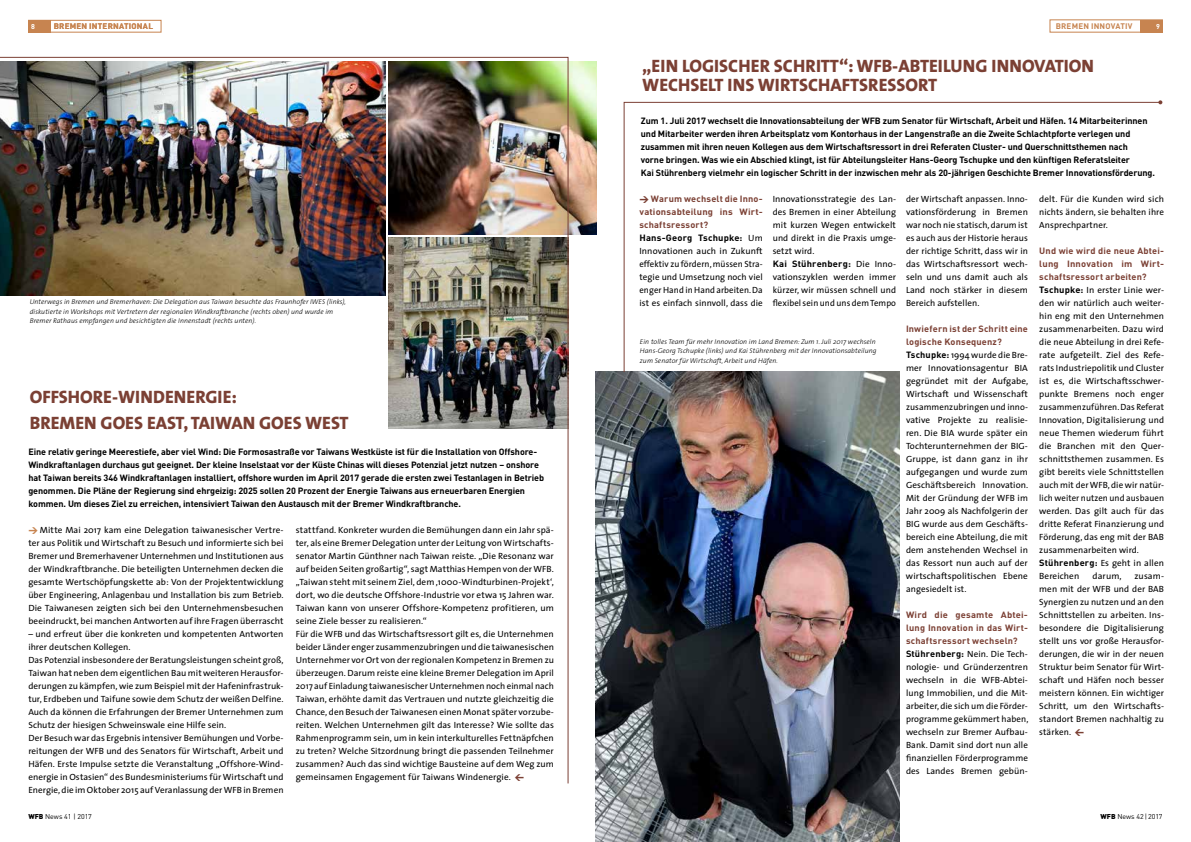
<style>
.page{position:relative;width:1191px;height:842px;background:#fff}
.page>*{position:absolute;margin:0;border:0;box-sizing:border-box;transform-origin:0 0}
.t1{font:800 18px/26px "The Sans";color:#7b4034}
.t2{font:9px/13px "The Sans";letter-spacing:.005em;color:#000;text-align:justify}
.t3{font:700 9px/13px "DIN";letter-spacing:-.01em;color:#000}
.t4{font:700 9px/13px "DIN";letter-spacing:.02em;color:#7b4034}
.t5{font:700 9px/13px "DIN";letter-spacing:.02em;color:#7b4034;text-align:justify;scale:1.04 1}
.t6{font:700 9px "DIN";letter-spacing:-.01em;color:#000;scale:1.04 1}
.t7{font:700 8px "DIN";letter-spacing:.025em;color:#c78450}
.t8{font:italic 300 7px/9.5px "The Sans";letter-spacing:.01em;color:#000}
.t9{font:7px "DIN";color:#000}
.t10{font:900 7px "DIN";color:#000}
.t11{font:700 7px "DIN";color:#fff}
.s1{font-family:"DIN Black Expert";color:#c78450}
.s2{font-family:"DIN Black Expert";color:#7b4034}
.s3{font-family:"DIN Black Expert";font-weight:400}
.s4{color:#000}
.s5{font-family:"The Sans";font-weight:400;color:#000}
.s6{font-family:"The Sans";font-weight:400}
.s7{font-family:"DIN";font-weight:700}
.s8{font-weight:900}
</style>
<div class="page">
<img style="left:595px;top:371px;width:305px;height:471px">
<img style="left:569px;top:62px;width:28px;height:173px">
<div style="left:28px;top:20px;width:23px;height:12px;background:#c78450"></div>
<div style="left:28px;top:20px;width:133px;height:12px;border:1px solid #c78450"></div>
<div style="left:1140px;top:20px;width:22px;height:12px;background:#c78450"></div>
<div style="left:1049px;top:20px;width:113px;height:12px;border:1px solid #c78450"></div>
<img style="left:0;top:56px;width:569px;height:728px">
<svg style="left:623px;top:101px;width:538px;height:272px"></svg>
<svg style="left:1158px;top:100px;width:4px;height:4px"></svg>
<p class="t11" style="left:31px;top:22px;width:5px">8</p>
<p class="t7" style="left:54px;top:21px;width:50px">BREMEN INTER</p>
<p class="t7" style="left:113px;top:21px;width:12px">NATIO</p>
<p class="t7" style="left:137px;top:21px;width:18px">NAL</p>
<p class="t8" style="left:30px;top:297px;width:318px">Unterwegs in Bremen und Bremerhaven: Die Delegation aus Taiwan besuchte das Fraunhofer IWES (links), diskutierte in Workshops mit Vertretern der regionalen Windkraftbranche (rechts oben) und wurde im<br>Bremer Rathaus empfangen und besichtigten die Innenstadt (rechts unten).</p>
<h1 class="t1" style="left:30px;top:384px;width:320px">OFFSHORE-WI NDENERGI E:<br>BREMEN GOES EAST, TAIWAN GOES WEST</h1>
<p class="t3" style="left:28px;top:445px;width:517px">Eine relativ geringe Meerestiefe, aber viel Wind: Die Formosastraße vor Taiwans Westküste ist für die I nstallation von Offshore-Windkraftanlagen durchaus gut geeignet. Der kleine I nselstaat vor der Küste Chinas will dieses Potenzial jetzt nutzen – onshore hat Taiwan bereits 346 Windkraftanlagen installiert, offshore wurden im April 2017 gerade die ersten zwei Testanlagen in Betrieb genommen. Die Pläne der Regierung sind ehrgeizig: 2025 sollen 20 Prozent der Energie Taiwans aus erneuerbaren Energien kommen. Um dieses Ziel zu erreichen, intensiviert Taiwan den Austausch mit der Bremer Windkraftbranche.</p>
<p class="t2" style="left:28px;top:523px;width:257px"><span class="s1">W</span> Mitte Mai 2017 kam eine Delegation taiwanesischer Vertre&shy;ter aus Politik und Wirtschaft zu Besuch und informierte sich bei Bremer und Bremerhavener Unternehmen und Institutionen aus der Windkraftbranche. Die beteiligten Unternehmen decken die gesamte Wertschöpfungskette ab: Von der Projektentwicklung über Engineering, Anlagenbau und Installation bis zum Betrieb.<br>Die Taiwanesen zeigten sich bei den Unternehmensbesuchen beeindruckt, bei manchen Antworten auf ihre Fragen überrascht</p>
<p class="t2" style="left:28px;top:627px;width:257px;text-align:left">– und erfreut über die konkreten und kompetenten Antworten ihrer deutschen Kollegen.<br>Das Potenzial insbesondere der Beratungsleistungen scheint groß, Taiwan hat neben dem eigentlichen Bau mit weiteren Herausfor&shy;derungen zu kämpfen, wie zum Beispiel mit der Hafeninfrastruk&shy;tur, Erdbeben und Taifune sowie dem Schutz der weißen Delfine.<br>Auch da können die Erfahrungen der Bremer Unternehmen zum Schutz der hiesigen Schweinswale eine Hilfe sein.<br>Der Besuch war das Ergebnis intensiver Bemühungen und Vorbe&shy;reitungen der WFB und des Senators für Wirtschaft, Arbeit und Häfen. Erste Impulse setzte die Veranstaltung „Offshore-Wind&shy;energie in Ostasien“ des Bundesministeriums für Wirtschaft und Energie, die im Oktober 2015 auf Veranlassung der WFB in Bremen</p>
<p class="t10" style="left:28px;top:812px;width:6px">wfb</p>
<p class="t9" style="left:45px;top:812px;width:48px">News 41 | 2017</p>
<p class="t2" style="left:296px;top:523px;width:259px;text-align:left">stattfand. Konkreter wurden die Bemühungen dann ein Jahr spä&shy;ter, als eine Bremer Delegation unter der Leitung von Wirtschafts&shy;senator Martin Günthner nach Taiwan reiste. „Die Resonanz war auf beiden Seiten großartig“, sagt MatthiasHempen von der WFB. „Taiwan steht mit seinem Ziel, dem ,1000-Windturbinen-Projekt‘, dort, wo die deutsche Offshore-Industrie vor etwa 15 Jahren war.<br>Taiwan kann von unserer Offshore-Kompetenz profitieren, um seine Ziele besser zu realisieren.“<br>Für die WFB und das Wirtschaftsressort gilt es, die Unternehmen beider Länder enger zusammenzubringen und die taiwanesischen Unternehmer vor Ort von der regionalen Kompetenz in Bremen zu überzeugen. Darum reiste eine kleine Bremer Delegation im April 2017 auf Einladung taiwanesischer Unternehmen noch einmal nach Taiwan, erhöhte damit das Vertrauen und nutzte gleichzeitig die Chance, den Besuch der Taiwanesen einen Monat später vorzube&shy;reiten. Welchen Unternehmen gilt das Interesse? Wie sollte das Rahmenprogramm sein, um in kein interkulturelles Fettnäpfchen zu treten? Welche Sitzordnung bringt die passenden Teilnehmer zusammen? Auch das sind wichtige Bausteine auf dem Weg zum gemeinsamen Engagement für Taiwans Windenergie. <span class="s2">V</span></p>
<p class="t7" style="left:1055px;top:21px;width:56px">BREMEN INNOVATIV</p>
<p class="t11" style="left:1156px;top:22px;width:5px">9</p>
<h1 class="t1" style="left:642px;top:55px;width:453px;line-height:19.5px">„EI N LOGISCHER SCHRITT“: WFB-ABTEILUNG INNOVATION<br>WECHSELT INS WI RTSCHAFTSRESSORT</h1>
<p class="t3" style="left:641px;top:113px;width:516px">Zum 1. Juli 2017 wechselt die I nnovationsabteilung der WFB zum Senator für Wirtschaft, Arbeit und Häfen. 14 Mitarbeiterinnen und Mitarbeiter werden ihren Arbeitsplatz vom Kontorhaus in der Langenstraße an die Zweite Schlachtpforte verlegen und zusammen mit ihren neuen Kollegen aus dem Wirtschaftsressort in drei Referaten Cluster- und Querschnittsthemen nach<br>vorne bringen. Was wie ein Abschied klingt, ist für Abteilungsleiter Hans-Georg Tschupke und den künftigen Referatsleiter<br>Kai Stührenberg vielmehr ein logischer Schritt in der inzwischen mehr als 20-jährigen Geschichte Bremer I nnovationsförderung.</p>
<p class="t4" style="left:639px;top:191px;width:125px"><span class="s3">W</span> Warum wechselt die I nno&shy;vationsabteilung ins Wirt&shy;schaftsressort?<br><span class="s4">Hans-Georg Tschupke:</span> <span class="s5">Um</span></p>
<p class="t2" style="left:639px;top:244px;width:125px">Innovationen auch in Zukunft effektiv zu fördern,müssen Stra&shy;tegie und Umsetzung noch viel enger Hand in Hand arbeiten.Da ist es einfach sinnvoll, dass die</p>
<p class="t2" style="left:772px;top:192px;width:125px">Innovationsstrategie des Lan&shy;des Bremen in einer Abteilung mit kurzen Wegen entwickelt und direkt in die Praxis umge&shy;setzt wird.</p>
<p class="t6" style="left:772px;top:257px;width:120px">Kai Stührenberg: <span class="s6">Die Inno-</span></p>
<p class="t2" style="left:772px;top:270px;width:125px">vationszyklen werden immer kürzer, wir müssen schnell und flexibel sein und uns demTempo</p>
<p class="t8" style="left:640px;top:337px;width:238px">Ein tolles Team für mehr Innovation im Land Bremen: Zum 1. Juli 2017 wechseln<br>Hans-Georg Tschupke (links) und Kai Stührenberg mit der Innovationsabteilung zum Senator für Wirtschaft, Arbeit und Häfen.</p>
<p class="t2" style="left:906px;top:192px;width:123px">der Wirtschaft anpassen. Inno&shy;vationsförderung in Bremen war noch nie statisch,darum ist es auch aus der Historie heraus der richtige Schritt, dass wir in das Wirtschaftsressort wech&shy;seln und uns damit auch als Land noch stärker in diesem Bereich aufstellen.</p>
<p class="t4" style="left:906px;top:321px;width:123px">I nwiefern ist der Schritt eine logische Konsequenz?</p>
<p class="t2" style="left:906px;top:348px;width:124px"><span class="s7">Tschupke:</span> 1994 wurde die Bre&shy;mer Innovationsagentur BIA gegründet mit der Aufgabe, Wirtschaft und Wissenschaft zusammenzubringen und inno&shy;vative Projekte zu realisie&shy;ren. Die BIA wurde später ein Tochterunternehmen der BIG-Gruppe, ist dann ganz in ihr aufgegangen und wurde zum Geschäftsbereich Innovation.<br>Mit der Gründung der WFB im Jahr 2009 als Nachfolgerin der BIG wurde aus dem Geschäfts&shy;bereich eine Abteilung, die mit dem anstehenden Wechsel in das Ressort nun auch auf der wirtschaftspolitischen Ebene angesiedelt ist.</p>
<p class="t5" style="left:906px;top:607px;width:119px">Wird die gesamte Abtei&shy;lung I nnovation in das Wirt&shy;schaftsressort wechseln?</p>
<p class="t2" style="left:906px;top:647px;width:124px"><span class="s7">Stührenberg:</span> Nein. Die Tech&shy;nologie- und Gründerzentren wechseln in die WFB-Abtei&shy;lung Immobilien, und die Mit&shy;arbeiter,die sich um die Förder&shy;programme gekümmert haben, wechseln zur Bremer Aufbau-Bank. Damit sind dort nun alle finanziellen Förderprogramme des Landes Bremen gebün-</p>
<p class="t2" style="left:1039px;top:192px;width:126px">delt. Für die Kunden wird sich nichts ändern, sie behalten ihre Ansprechpartner.</p>
<p class="t4" style="left:1039px;top:243px;width:126px;text-align:justify">Und wie wird die neue Abtei&shy;lung I nnovation im Wirt&shy;schaftsressort arbeiten?</p>
<p class="t2" style="left:1039px;top:283px;width:126px;text-align:left"><span class="s7">Tschupke:</span> In erster Linie wer&shy;den wir natürlich auch weiter&shy;hin eng mit den Unternehmen zusammenarbeiten. Dazu wird die neue Abteilung in drei Refe&shy;rate aufgeteilt. Ziel des Refe&shy;rats Industriepolitik und Cluster ist es, die Wirtschaftsschwer&shy;punkte Bremens noch enger zusammenzuführen.Das Referat<br>Innovation, Digitalisierung und neue Themen wiederum führt die Branchen mit den Quer&shy;schnittsthemen zusammen. Es gibt bereits viele Schnittstellen auch mit derWFB,die wir natür&shy;lich weiter nutzen und ausbauen werden. Das gilt auch für das dritte Referat Finanzierung und<br>Förderung, das eng mit der BAB zusammenarbeiten wird.<br><span class="s7">Stührenberg:</span> Es geht in allen<br>Bereichen</p>
<p class="t2" style="left:1092px;top:569px;width:31px">darum,</p>
<p class="t2" style="left:1039px;top:569px;width:126px;text-indent:95px">zusam&shy;men mit der WFB und der BAB Synergien zu nutzen und an den Schnittstellen zu arbeiten. Ins&shy;besondere die Digitalisierung stellt uns vor große Herausfor&shy;derungen, die wir in der neuen Struktur beim Senator für Wirt&shy;schaft und Häfen noch besser meistern können. Ein wichtiger Schritt, um den Wirtschafts&shy;standort Bremen nachhaltig zu stärken. <span class="s2">V</span></p>
<p class="t9" style="left:1100px;top:812px;width:64px"><span class="s8">wfb</span> News 42 |2017</p>
</div>
